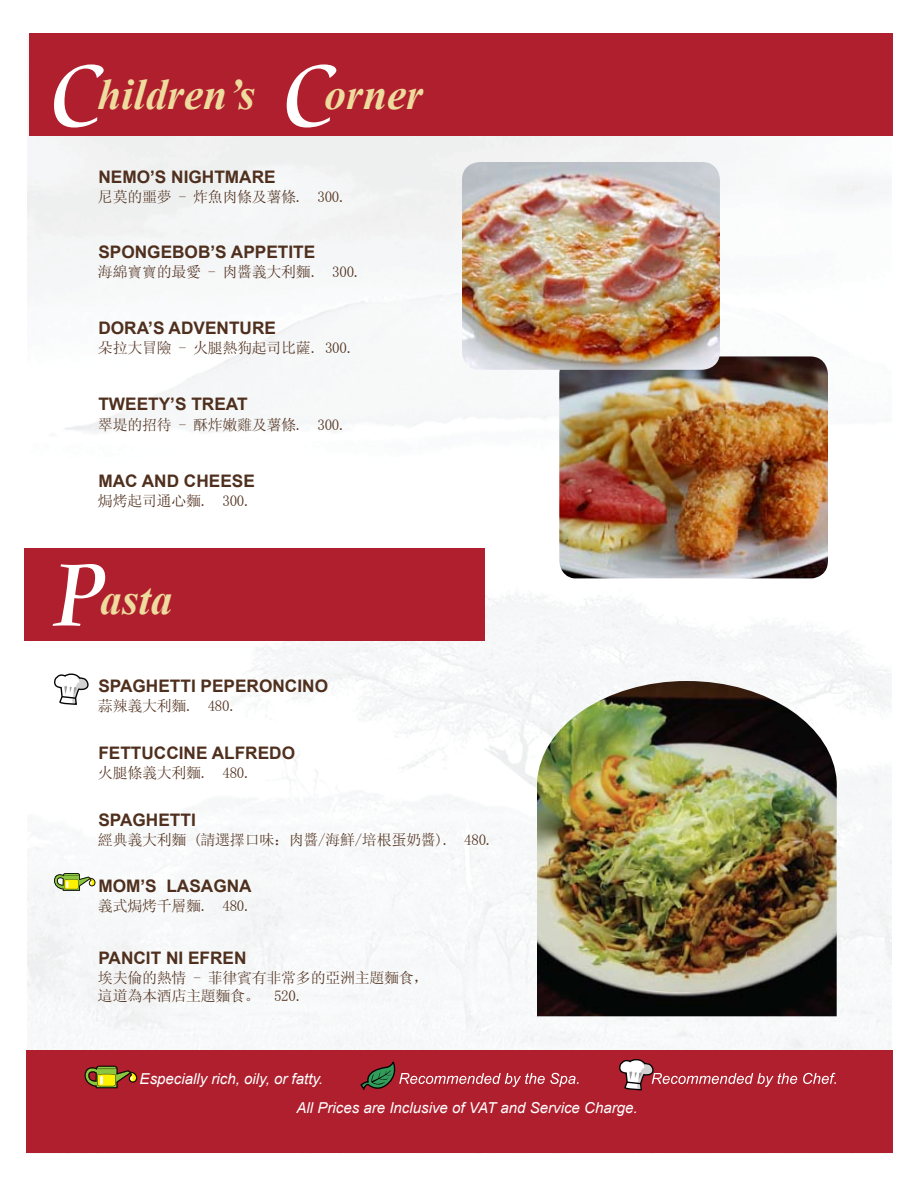
<style>
.page{position:relative;width:918px;height:1188px;background:#fff}
.page>*{position:absolute;margin:0;border:0;box-sizing:border-box;transform-origin:0 0}
.t1{font:97.05px "Cataneo BT";color:#fff}
.t2{font:italic 700 43.2px "Times New Roman";color:#eedb9e}
.t3{font:700 17.25px "Arial";color:#4f2f1d}
.t4{font:15px/18px "Sim Sun";letter-spacing:-.02em;color:#4f2f1d}
.t5{font:italic 15px "Arial";color:#fff}
</style>
<div class="page">
<img style="left:27px;top:113px;width:864px;height:937px">
<div style="left:29px;top:33px;width:864px;height:102px;background:#b01f2e"></div>
<div style="left:27px;top:1050px;width:866px;height:103px;background:#b01f2e"></div>
<svg style="left:803px;top:1073px;width:33px;height:11px"></svg>
<svg style="left:619px;top:1059px;width:178px;height:32px"></svg>
<svg style="left:360px;top:1061px;width:219px;height:30px"></svg>
<svg style="left:85px;top:1066px;width:52px;height:22px"></svg>
<img style="left:537px;top:681px;width:300px;height:335px">
<img style="left:559px;top:356px;width:269px;height:222px">
<img style="left:462px;top:162px;width:258px;height:208px">
<div style="left:24px;top:548px;width:461px;height:92px;background:#b01f2e"></div>
<svg style="left:53px;top:672px;width:38px;height:59px"></svg>
<svg style="left:54px;top:873px;width:41px;height:18px"></svg>
<h1 class="t1" style="left:51px;top:35px;width:54px">C</h1>
<h1 class="t1" style="left:283px;top:35px;width:54px">C</h1>
<h2 class="t2" style="left:98px;top:64px;width:159px">hildren’s</h2>
<h2 class="t2" style="left:325px;top:64px;width:100px">orner</h2>
<p class="t3" style="left:98px;top:166px;width:179px">NEMO’S NIGHTMARE</p>
<p class="t4" style="left:98px;top:188px;width:250px">尼莫的噩夢 - 炸魚肉條及薯條. 300.</p>
<p class="t3" style="left:98px;top:241px;width:218px">SPONGEBOB’S APPETITE</p>
<p class="t4" style="left:98px;top:263px;width:265px">海綿寶寶的最愛 - 肉醬義大利麵. 300.</p>
<p class="t3" style="left:98px;top:317px;width:179px">DORA’S ADVENTURE</p>
<p class="t4" style="left:98px;top:339px;width:258px">朵拉大冒險 - 火腿熱狗起司比薩. 300.</p>
<p class="t3" style="left:98px;top:393px;width:151px">TWEETY’S TREAT</p>
<p class="t4" style="left:98px;top:415px;width:250px">翠堤的招待 - 酥炸嫩雞及薯條. 300.</p>
<p class="t3" style="left:98px;top:469px;width:158px">MAC AND CHEESE</p>
<p class="t4" style="left:98px;top:491px;width:155px">焗烤起司通心麵. 300.</p>
<h1 class="t1" style="left:53px;top:534px;width:54px">P</h1>
<h2 class="t2" style="left:100px;top:569px;width:74px">asta</h2>
<p class="t3" style="left:98px;top:675px;width:231px">SPAGHETTI PEPERONCINO</p>
<p class="t4" style="left:98px;top:697px;width:140px">蒜辣義大利麵. 480.</p>
<p class="t3" style="left:98px;top:741px;width:198px">FETTUCCINE ALFREDO</p>
<p class="t4" style="left:98px;top:764px;width:155px">火腿條義大利麵. 480.</p>
<p class="t3" style="left:98px;top:808px;width:99px">SPAGHETTI</p>
<p class="t4" style="left:98px;top:830px;width:397px">經典義大利麵 (請選擇口味：肉醬/海鮮/培根蛋奶醬). 480.</p>
<p class="t3" style="left:98px;top:875px;width:155px">MOM’S LASAGNA</p>
<p class="t4" style="left:98px;top:897px;width:155px">義式焗烤千層麵. 480.</p>
<p class="t3" style="left:98px;top:946px;width:150px">PANCIT NI EFREN</p>
<p class="t4" style="left:98px;top:968px;width:332px">埃夫倫的熱情 - 菲律賓有非常多的亞洲主題麵食，這道為本酒店主題麵食。 520.</p>
<p class="t5" style="left:140px;top:1069px;width:185px">Especially rich, oily, or fatty.</p>
<p class="t5" style="left:297px;top:1098px;width:343px">All Prices are Inclusive of VAT and Service Charge.</p>
</div>
